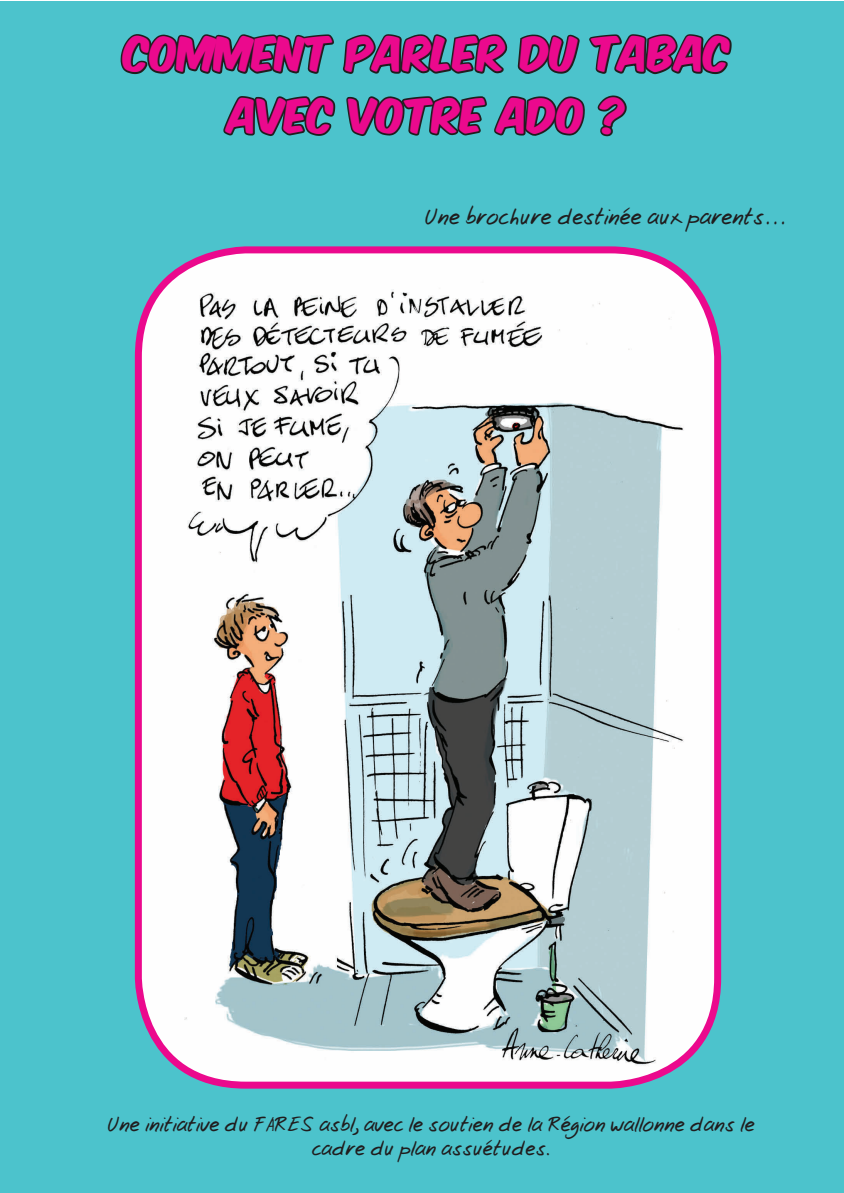
<style>
.page{position:relative;width:844px;height:1193px;background:#fff}
.page>*{position:absolute;margin:0;border:0;box-sizing:border-box;transform-origin:0 0}
.t1{font:40.25px/61.8px "Komika Axis";color:#eb098d;text-align:center}
.t2{font:22.75px "Josschrift";color:#201d1e}
.t3{font:21px/23.1px "Josschrift";color:#201d1e;text-align:center}
</style>
<div class="page">
<div style="left:0;top:1px;width:843px;height:1191px;background:#4cc3cc"></div>
<svg style="left:118px;top:1px;width:615px;height:220px;background:#46adb5"></svg>
<img style="left:138px;top:250px;width:579px;height:832px">
<div style="left:135px;top:246px;width:585px;height:842px;border:7px solid #eb098d;border-radius:107px"></div>
<h1 class="t1" style="left:125px;top:26px;width:607px">COMMENT PARLER DU TABAC<br>AVEC VOTRE ADO ?</h1>
<p class="t2" style="left:424px;top:202px;width:363px">Une brochure destinée aux parents…</p>
<p class="t3" style="left:107px;top:1114px;width:648px">Une initiative du FARES asbl, avec le soutien de la Région wallonne dans le cadre du plan assuétudes.</p>
</div>
